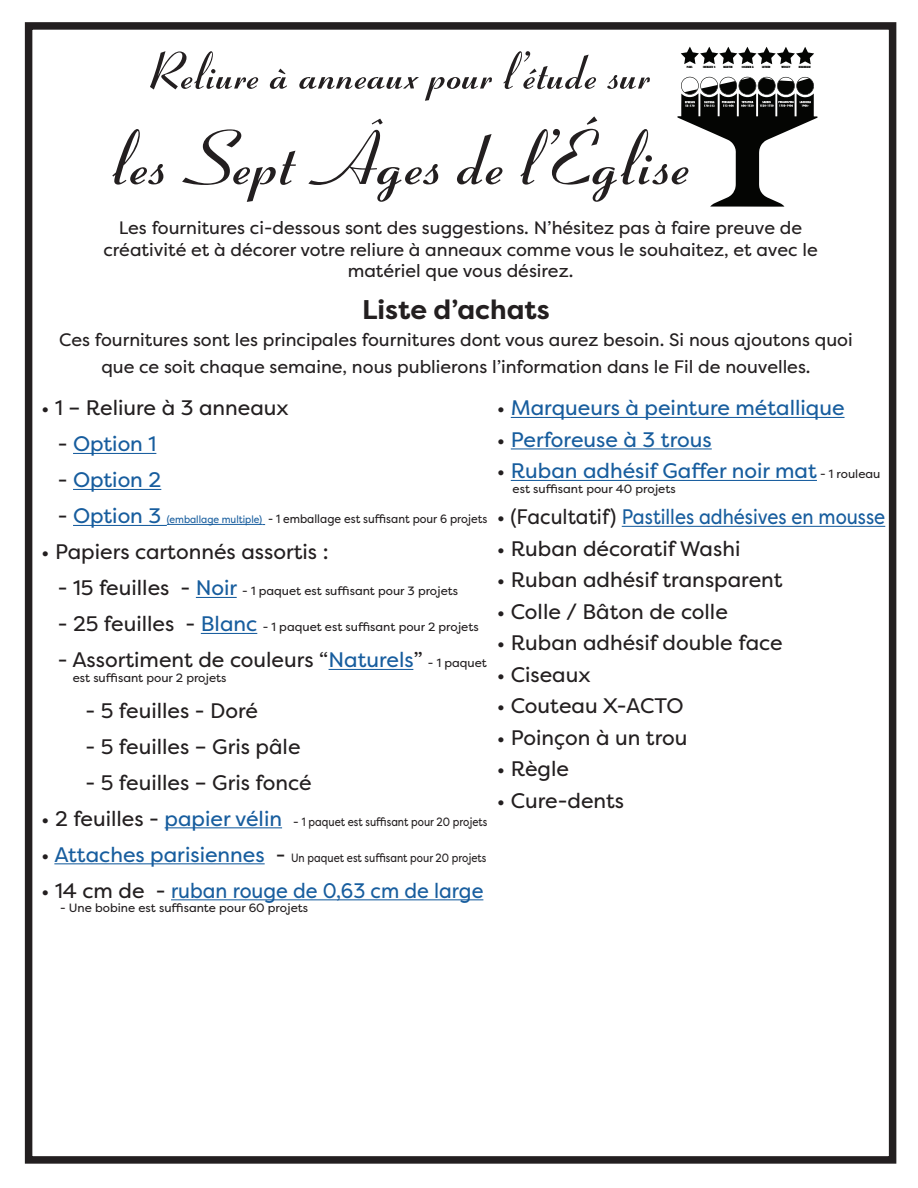
<style>
.page{position:relative;width:918px;height:1188px;background:#fff}
.page>*{position:absolute;margin:0;border:0;box-sizing:border-box;transform-origin:0 0}
.t1{font:79.5px "Vogr Coronet Bold Title";color:#231f20}
.t2{font:54px "Vogr Coronet Bold Title";color:#231f20}
.t3{font:700 27px "Filson Pro";color:#231f20}
.t4{font:21px "Filson Pro";color:#231f20}
.t5{font:21px "Filson Pro";color:#175d9e}
.t6{font:21px "Filson Pro";color:#175d9e;scale:.88 1}
.t7{font:21px "Filson Pro";color:#175d9e;scale:.94 1}
.t8{font:18px/21.6px "Filson Pro";color:#231f20;text-align:center}
.t9{font:12px "Filson Pro";color:#231f20}
.t10{font:12px "Filson Pro";color:#231f20;scale:.91 1}
.t11{font:12px "Filson Pro";color:#231f20;scale:.86 1}
.t12{font:3px "V Flander Title 1";color:#040503;scale:.95 1}
.s1{color:#231f20}
.s2{font-size:21px}
.s3{font-size:21px;color:#175d9e}
.s4{font-size:10.5px;color:#175d9e}
.s5{color:#175d9e}
.s6{font-size:12px}
.s7{font-size:12px;color:#231f20}
</style>
<div class="page">
<hr style="left:73px;top:453px;width:83px;height:1px;background:#175d9e">
<hr style="left:73px;top:489px;width:88px;height:1px;background:#175d9e">
<hr style="left:73px;top:525px;width:94px;height:1px;background:#175d9e">
<hr style="left:167px;top:524px;width:95px;height:1px;background:#175d9e">
<hr style="left:196px;top:597px;width:41px;height:1px;background:#175d9e">
<hr style="left:201px;top:633px;width:56px;height:1px;background:#175d9e">
<hr style="left:329px;top:669px;width:84px;height:1px;background:#175d9e">
<hr style="left:165px;top:827px;width:117px;height:1px;background:#175d9e">
<hr style="left:54px;top:863px;width:211px;height:1px;background:#175d9e">
<hr style="left:171px;top:899px;width:312px;height:1px;background:#175d9e">
<hr style="left:511px;top:417px;width:334px;height:1px;background:#175d9e">
<hr style="left:511px;top:448px;width:201px;height:1px;background:#175d9e">
<hr style="left:511px;top:480px;width:306px;height:1px;background:#175d9e">
<hr style="left:622px;top:526px;width:263px;height:1px;background:#175d9e">
<div style="left:25px;top:22px;width:871px;height:1142px;border:8px solid #231f20"></div>
<svg style="left:681px;top:47px;width:133px;height:18px"></svg>
<svg style="left:677px;top:77px;width:141px;height:130px"></svg>
<p class="t2" style="left:147px;top:33px;width:503px">Reliure à anneaux pour l’étude sur</p>
<p class="t1" style="left:108px;top:103px;width:580px">les Sept Âges de l’Église</p>
<p class="t12" style="left:687px;top:65px;width:8px">PAUL</p>
<p class="t12" style="left:703px;top:65px;width:14px">IRENAEU S</p>
<p class="t12" style="left:723px;top:65px;width:11px">MARTIN</p>
<p class="t12" style="left:742px;top:65px;width:14px">COLUMB A</p>
<p class="t12" style="left:762px;top:65px;width:10px">LUTHER</p>
<p class="t12" style="left:781px;top:65px;width:11px">WESLEY</p>
<p class="t12" style="left:799px;top:65px;width:14px">BRANHAM</p>
<p class="t8" style="left:103px;top:217px;width:716px">Les fournitures ci-dessous sont des suggestions. N’hésitez pas à faire preuve de créativité et à décorer votre reliure à anneaux comme vous le souhaitez, et avec le matériel que vous désirez.</p>
<p class="t3" style="left:362px;top:293px;width:189px">Liste d’achats</p>
<p class="t8" style="left:59px;top:326px;width:795px;line-height:27px">Ces fournitures sont les principales fournitures dont vous aurez besoin. Si nous ajoutons quoi que ce soit chaque semaine, nous publierons l’information dans le Fil de nouvelles.</p>
<p class="t4" style="left:41px;top:394px;width:249px">• 1 – Reliure à 3 anneaux</p>
<p class="t5" style="left:58px;top:430px;width:100px"><span class="s1">-</span> Option 1</p>
<p class="t5" style="left:58px;top:466px;width:105px"><span class="s1">-</span> Option 2</p>
<p class="t10" style="left:58px;top:511px;width:474px"><span class="s2">-</span> <span class="s3">Option 3</span> <span class="s4">(emballage multiple)</span> - 1 emballage est suffisant pour 6 projets</p>
<p class="t4" style="left:41px;top:538px;width:289px">• Papiers cartonnés assortis :</p>
<p class="t9" style="left:58px;top:583px;width:402px"><span class="s2">- 15 feuilles -</span> <span class="s3">Noir</span> - 1 paquet est suffisant pour 3 projets</p>
<p class="t9" style="left:58px;top:619px;width:423px"><span class="s2">- 25 feuilles -</span> <span class="s3">Blanc</span> - 1 paquet est suffisant pour 2 projets</p>
<p class="t4" style="left:58px;top:646px;width:431px">- Assortiment de couleurs “<span class="s5">Naturels</span>” <span class="s6">- 1 paquet</span></p>
<p class="t9" style="left:73px;top:669px;width:155px">est suffisant pour 2 projets</p>
<p class="t4" style="left:85px;top:696px;width:174px">- 5 feuilles - Doré</p>
<p class="t4" style="left:85px;top:732px;width:217px">- 5 feuilles – Gris pâle</p>
<p class="t4" style="left:85px;top:768px;width:228px">- 5 feuilles – Gris foncé</p>
<p class="t9" style="left:41px;top:813px;width:448px"><span class="s2">• 2 feuilles -</span> <span class="s3">papier vélin</span> - 1 paquet est suffisant pour 20 projets</p>
<p class="t11" style="left:41px;top:849px;width:519px"><span class="s2">•</span> <span class="s3">Attaches parisiennes</span> <span class="s2">-</span> Un paquet est suffisant pour 20 projets</p>
<p class="t7" style="left:41px;top:876px;width:472px"><span class="s1">• 14 cm de -</span> ruban rouge de 0,63 cm de large</p>
<p class="t9" style="left:60px;top:900px;width:250px">- Une bobine est suffisante pour 60 projets</p>
<p class="t5" style="left:497px;top:394px;width:349px"><span class="s1">•</span> Marqueurs à peinture métallique</p>
<p class="t5" style="left:497px;top:425px;width:216px"><span class="s1">•</span> Perforeuse à 3 trous</p>
<p class="t5" style="left:497px;top:457px;width:385px"><span class="s1">•</span> Ruban adhésif Gaffer noir mat <span class="s7">- 1 rouleau</span></p>
<p class="t9" style="left:513px;top:480px;width:165px">est suffisant pour 40 projets</p>
<p class="t6" style="left:497px;top:503px;width:443px"><span class="s1">• (Facultatif)</span> Pastilles adhésives en mousse</p>
<p class="t4" style="left:497px;top:534px;width:245px">• Ruban décoratif Washi</p>
<p class="t4" style="left:497px;top:566px;width:287px">• Ruban adhésif transparent</p>
<p class="t4" style="left:497px;top:597px;width:233px">• Colle / Bâton de colle</p>
<p class="t4" style="left:497px;top:629px;width:287px">• Ruban adhésif double face</p>
<p class="t4" style="left:497px;top:660px;width:95px">• Ciseaux</p>
<p class="t4" style="left:497px;top:692px;width:188px">• Couteau X-ACTO</p>
<p class="t4" style="left:497px;top:723px;width:192px">• Poinçon à un trou</p>
<p class="t4" style="left:497px;top:755px;width:74px">• Règle</p>
<p class="t4" style="left:497px;top:786px;width:129px">• Cure-dents</p>
</div>
